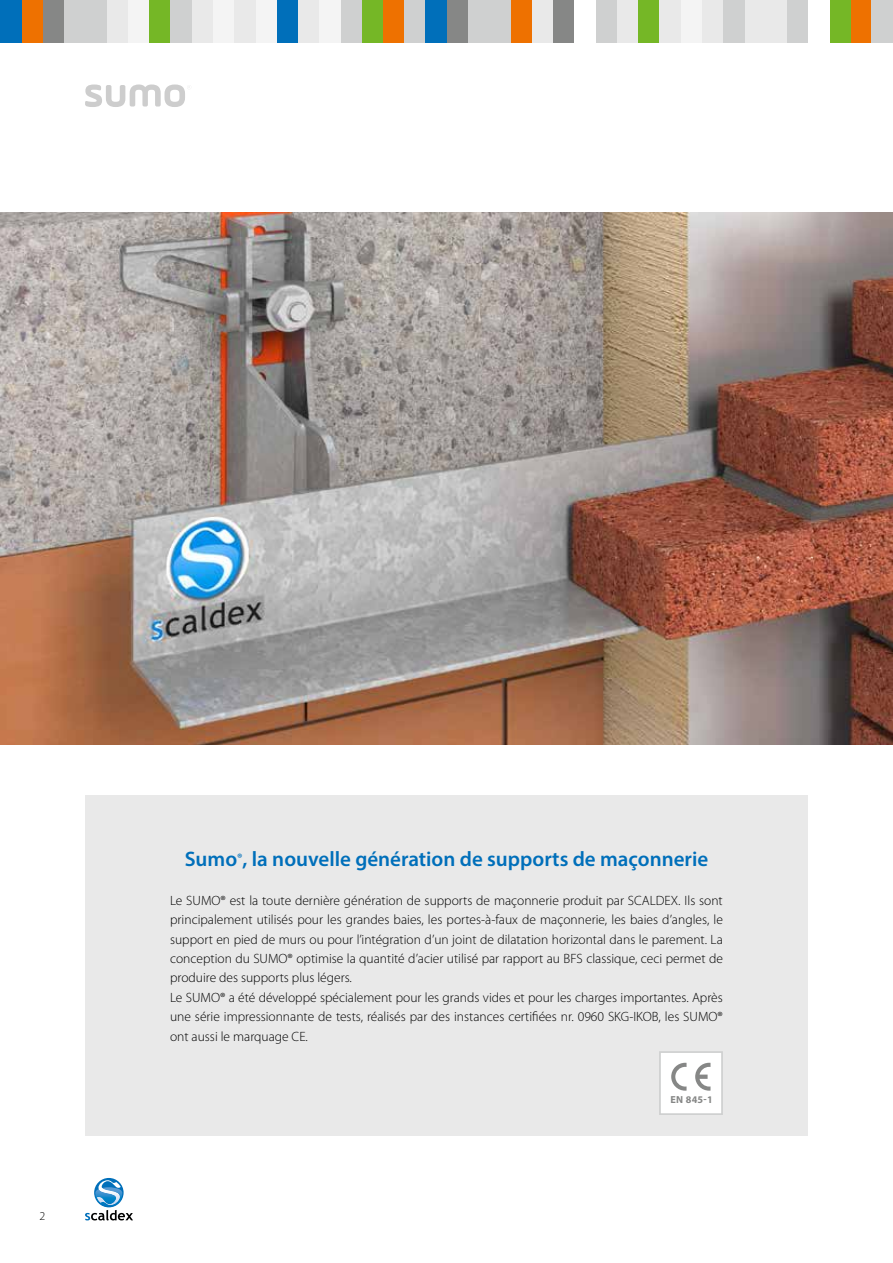
<style>
.page{position:relative;width:893px;height:1263px;background:#fff}
.page>*{position:absolute;margin:0;border:0;box-sizing:border-box;transform-origin:0 0}
.t1{font:600 21px "Myriad Pro";color:#006fba}
.t2{font:300 13.5px/19.5px "Myriad Pro";color:#000}
.t3{font:300 12px "Myriad Pro";color:#000}
.t4{font:700 10.2px "Myriad Pro";color:#868786}
</style>
<div class="page">
<div style="left:850px;top:0;width:22px;height:43px;background:#ee7100"></div>
<div style="left:872px;top:0;width:21px;height:43px;background:#cfd0d0"></div>
<div style="left:829px;top:0;width:21px;height:43px;background:#75b726"></div>
<div style="left:787px;top:0;width:21px;height:43px;background:#cfd0d0"></div>
<div style="left:765px;top:0;width:22px;height:43px;background:#e9e9e9"></div>
<div style="left:744px;top:0;width:21px;height:43px;background:#e9e9e9"></div>
<div style="left:723px;top:0;width:21px;height:43px;background:#cfd0d0"></div>
<div style="left:702px;top:0;width:21px;height:43px;background:#e9e9e9"></div>
<div style="left:680px;top:0;width:22px;height:43px;background:#f4f4f4"></div>
<div style="left:659px;top:0;width:21px;height:43px;background:#e9e9e9"></div>
<div style="left:638px;top:0;width:21px;height:43px;background:#75b726"></div>
<div style="left:617px;top:0;width:21px;height:43px;background:#e9e9e9"></div>
<div style="left:595px;top:0;width:22px;height:43px;background:#cfd0d0"></div>
<div style="left:553px;top:0;width:21px;height:43px;background:#868786"></div>
<div style="left:531px;top:0;width:22px;height:43px;background:#e9e9e9"></div>
<div style="left:510px;top:0;width:21px;height:43px;background:#ee7100"></div>
<div style="left:489px;top:0;width:21px;height:43px;background:#cfd0d0"></div>
<div style="left:468px;top:0;width:21px;height:43px;background:#cfd0d0"></div>
<div style="left:446px;top:0;width:22px;height:43px;background:#868786"></div>
<div style="left:383px;top:0;width:21px;height:43px;background:#ee7100"></div>
<div style="left:404px;top:0;width:21px;height:43px;background:#cfd0d0"></div>
<div style="left:425px;top:0;width:21px;height:43px;background:#006fba"></div>
<div style="left:361px;top:0;width:22px;height:43px;background:#75b726"></div>
<div style="left:340px;top:0;width:21px;height:43px;background:#cfd0d0"></div>
<div style="left:319px;top:0;width:21px;height:43px;background:#f4f4f4"></div>
<div style="left:298px;top:0;width:21px;height:43px;background:#e9e9e9"></div>
<div style="left:276px;top:0;width:22px;height:43px;background:#006fba"></div>
<div style="left:255px;top:0;width:21px;height:43px;background:#f4f4f4"></div>
<div style="left:234px;top:0;width:21px;height:43px;background:#e9e9e9"></div>
<div style="left:213px;top:0;width:21px;height:43px;background:#f4f4f4"></div>
<div style="left:191px;top:0;width:22px;height:43px;background:#e9e9e9"></div>
<div style="left:170px;top:0;width:21px;height:43px;background:#cfd0d0"></div>
<div style="left:149px;top:0;width:21px;height:43px;background:#75b726"></div>
<div style="left:128px;top:0;width:21px;height:43px;background:#f4f4f4"></div>
<div style="left:106px;top:0;width:22px;height:43px;background:#e9e9e9"></div>
<div style="left:85px;top:0;width:21px;height:43px;background:#cfd0d0"></div>
<div style="left:64px;top:0;width:21px;height:43px;background:#cfd0d0"></div>
<div style="left:43px;top:0;width:21px;height:43px;background:#868786"></div>
<div style="left:21px;top:0;width:22px;height:43px;background:#ee7100"></div>
<div style="left:0;top:0;width:21px;height:43px;background:#006fba"></div>
<hr style="left:892px;top:0;width:1px;height:43px;background:#006fba">
<svg style="left:94px;top:1178px;width:30px;height:29px"></svg>
<svg style="left:85px;top:1180px;width:48px;height:40px"></svg>
<svg style="left:85px;top:84px;width:100px;height:23px"></svg>
<img style="left:0;top:213px;width:893px;height:531px">
<div style="left:85px;top:795px;width:723px;height:340px;background:#e9e9e9"></div>
<div style="left:659px;top:1051px;width:64px;height:64px;background:#fff;border:2px solid #cfd0d0"></div>
<svg style="left:671px;top:1063px;width:15px;height:28px"></svg>
<svg style="left:695px;top:1063px;width:15px;height:28px"></svg>
<p class="t3" style="left:40px;top:1210px;width:7px">2</p>
<h1 class="t1" style="left:185px;top:845px;width:525px">Sumo<sup>®</sup>, la nouvelle génération de supports de maçonnerie</h1>
<p class="t2" style="left:170px;top:890px;width:554px">Le SUMO® est la toute dernière génération de supports de maçonnerie produit par SCALDEX. Ils sont principalement utilisés pour les grandes baies, les portes-à-faux de maçonnerie, les baies d’angles, le support en pied de murs ou pour l’intégration d’un joint de dilatation horizontal dans le parement. La conception du SUMO® optimise la quantité d’acier utilisé par rapport au BFS classique, ceci permet de produire des supports plus légers.<br>Le SUMO® a été développé spécialement pour les grands vides et pour les charges importantes. Après une série impressionnante de tests, réalisés par des instances certifiées nr. 0960 SKG-IKOB, les SUMO® ont aussi le marquage CE.</p>
<p class="t4" style="left:670px;top:1093px;width:44px">EN 845-1</p>
</div>
